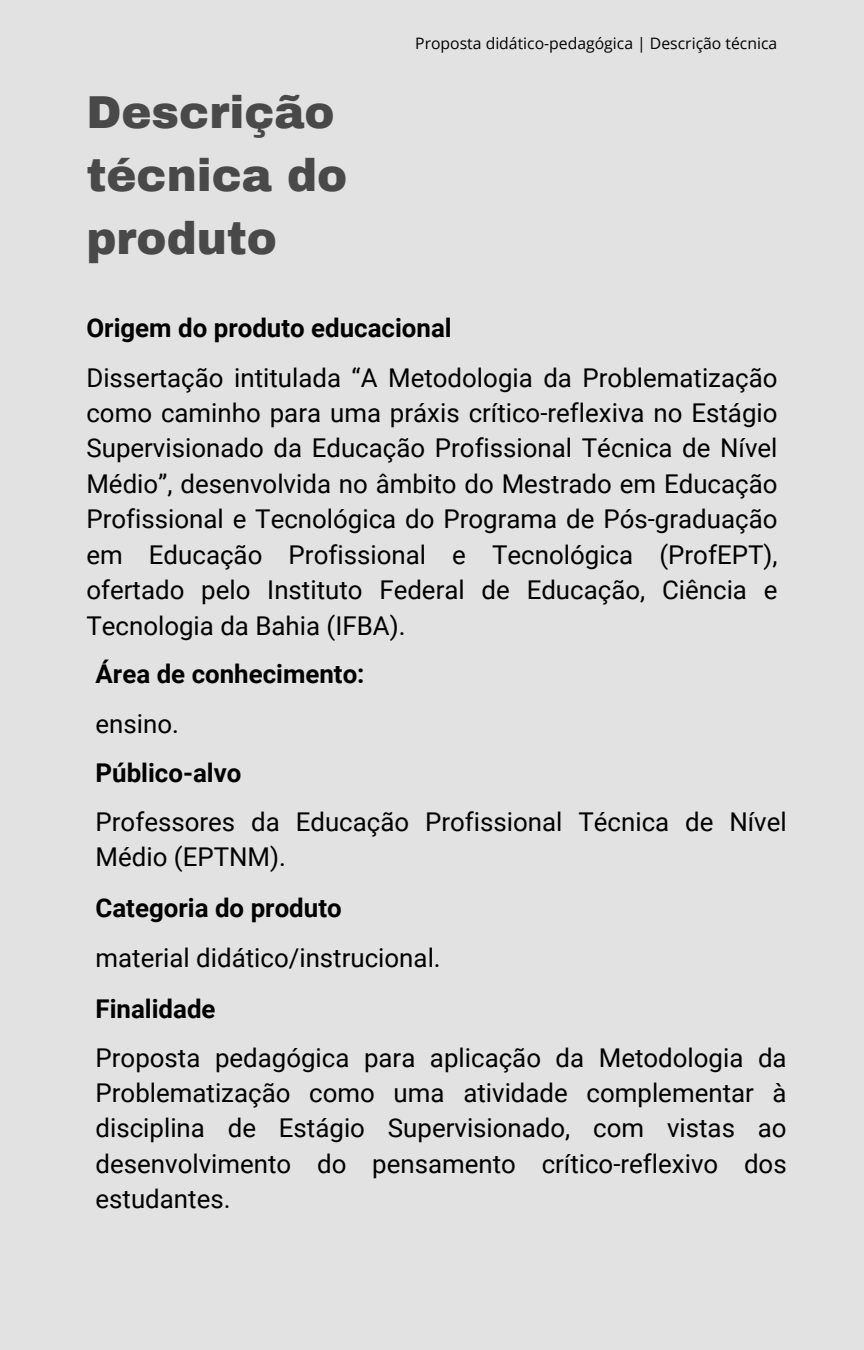
<style>
.page{position:relative;width:864px;height:1350px;background:#e2e2e2}
.page>*{position:absolute;margin:0;border:0;box-sizing:border-box;transform-origin:0 0}
.t1{font:900 45.23px/62.8px "Archivo";color:#494949}
.t2{font:25.88px/35.6px "Roboto";color:#000;text-align:justify}
.t3{font:700 25.88px "Roboto";color:#000}
.t4{font:15.75px "Open Sans";color:#000}
</style>
<div class="page">
<h1 class="t1" style="left:86px;top:82px;width:262px">Descrição técnica do produto</h1>
<p class="t4" style="left:415px;top:33px;width:364px">Proposta didático-pedagógica | Descrição técnica</p>
<h3 class="t3" style="left:86px;top:313px;width:367px">Origem do produto educacional</h3>
<h2 class="t2" style="left:86px;top:360px;width:693px">Dissertação intitulada “A Metodologia da Problematização como caminho para uma práxis crítico-reflexiva no Estágio Supervisionado da Educação Profissional Técnica de Nível Médio”, desenvolvida no âmbito do Mestrado em Educação Profissional e Tecnológica do Programa de Pós-graduação em Educação Profissional e Tecnológica (ProfEPT), ofertado pelo Instituto Federal de Educação, Ciência e Tecnologia da Bahia (IFBA).</h2>
<h3 class="t3" style="left:96px;top:659px;width:271px">Área de conhecimento:</h3>
<h2 class="t2" style="left:96px;top:706px;width:85px">ensino.</h2>
<p class="t3" style="left:96px;top:758px;width:147px">Público-alvo</p>
<h3 class="t2" style="left:96px;top:804px;width:693px">Professores da Educação Profissional Técnica de Nível<br>Médio (EPTNM).</h3>
<h2 class="t3" style="left:96px;top:893px;width:248px">Categoria do produto</h2>
<h3 class="t2" style="left:96px;top:941px;width:347px">material didático/instrucional.</h3>
<h2 class="t3" style="left:96px;top:994px;width:122px">Finalidade</h2>
<h3 class="t2" style="left:96px;top:1040px;width:693px">Proposta pedagógica para aplicação da Metodologia da Problematização como uma atividade complementar à disciplina de Estágio Supervisionado, com vistas ao desenvolvimento do pensamento crítico-reflexivo dos estudantes.</h3>
</div>
